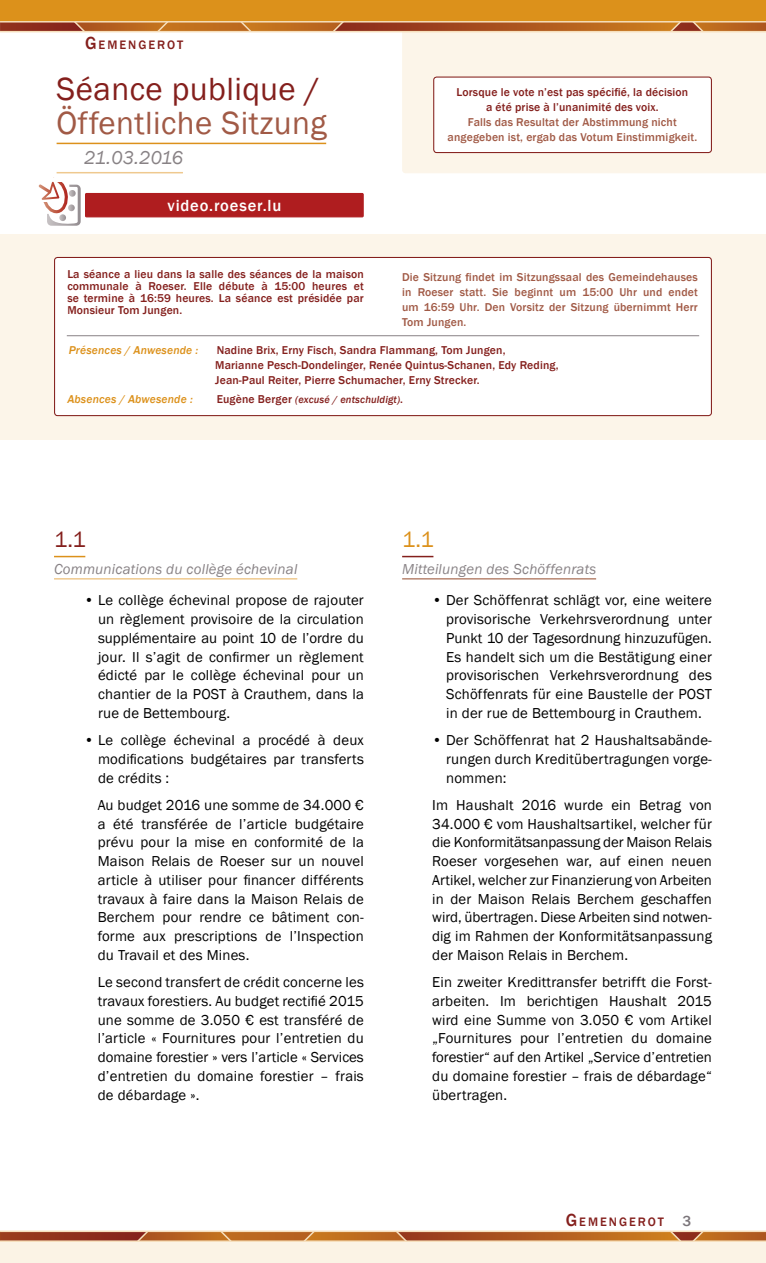
<style>
.page{position:relative;width:766px;height:1263px;background:#fff}
.page>*{position:absolute;margin:0;border:0;box-sizing:border-box;transform-origin:0 0}
.t1{font:33px "Franklin Gothic";letter-spacing:.015em;color:#a15a46}
.t2{font:33px "Franklin Gothic";letter-spacing:.015em;color:#841f1c}
.t3{font:22.5px "Franklin Gothic";color:#dc911b}
.t4{font:22.5px "Franklin Gothic";color:#841f1c}
.t5{font:italic 19.05px "Franklin Gothic";letter-spacing:-.02em;color:#888285}
.t6{font:500 16.5px "Franklin Gothic";letter-spacing:.05em;color:#fff}
.t7{font:14.85px/18.8px "Franklin Gothic";letter-spacing:.015em;color:#000;text-align:justify}
.t8{font:italic 14.85px "Franklin Gothic";letter-spacing:.015em;color:#888285}
.t9{font:500 12.6px "Franklin Gothic";letter-spacing:.155em;color:#841f1c}
.t10{font:500 11.7px/15px "Franklin Gothic";letter-spacing:.015em;color:#841f1c;text-align:center}
.t11{font:500 11.7px/15px "Franklin Gothic";letter-spacing:.015em;color:#a15a46;text-align:center}
.t12{font:italic 500 11.7px "Franklin Gothic";letter-spacing:.015em;color:#dc911b}
.t13{font:italic 500 10.5px "Franklin Gothic";letter-spacing:.015em;color:#841f1c}
.s1{font-size:18px}
.s2{font-style:normal;font-size:11.7px}
.s3{font-size:15px;color:#7b757a}
</style>
<div class="page">
<div style="left:402px;top:34px;width:363px;height:139px;background:#fcf5e9"></div>
<div style="left:433px;top:77px;width:278px;height:76px;background:#fff;border-radius:3px"></div>
<div style="left:433px;top:77px;width:278px;height:76px;border:1px solid #841f1c;border-radius:3px"></div>
<svg style="left:0;top:23px;width:196px;height:10px;background:#b26438"></svg>
<svg style="left:213px;top:23px;width:552px;height:11px;background:#c07a49"></svg>
<svg style="left:0;top:1232px;width:259px;height:8px;background:#a34b21"></svg>
<svg style="left:276px;top:1232px;width:489px;height:8px;background:#b56122"></svg>
<div style="left:0;top:0;width:765px;height:22px;background:#dc911b"></div>
<hr style="left:0;top:21px;width:765px;height:2px;background:#f6dfbc">
<hr style="left:0;top:31px;width:765px;height:1px;background:#f6dfbc">
<div style="left:0;top:1241px;width:765px;height:22px;background:#fbf3e5"></div>
<hr style="left:0;top:1230px;width:765px;height:2px;background:#f6dfbc">
<hr style="left:0;top:1240px;width:765px;height:2px;background:#f6dfbc">
<div style="left:85px;top:193px;width:278px;height:24px;background:#af1d1f"></div>
<div style="left:85px;top:193px;width:278px;height:24px;border:1px solid #af1d1f"></div>
<svg style="left:39px;top:181px;width:42px;height:45px"></svg>
<div style="left:0;top:235px;width:765px;height:205px;background:#fcf5e9"></div>
<div style="left:55px;top:257px;width:656px;height:159px;background:#fff;border-radius:3px"></div>
<div style="left:54px;top:257px;width:657px;height:159px;border:1px solid #841f1c;border-radius:3px"></div>
<hr style="left:402px;top:556px;width:31px;height:1px;background:#841f1c">
<hr style="left:402px;top:578px;width:194px;height:2px;background:#b88671">
<hr style="left:54px;top:556px;width:31px;height:1px;background:#dc911b">
<hr style="left:54px;top:578px;width:243px;height:2px;background:#efc98f">
<hr style="left:57px;top:143px;width:269px;height:1px;background:#dc911b">
<hr style="left:57px;top:172px;width:126px;height:1px;background:#efc98f">
<hr style="left:67px;top:335px;width:632px;height:1px;background:#888285">
<p class="t9" style="left:85px;top:37px;width:100px"><span class="s1">G</span>EMENGEROT</p>
<h1 class="t2" style="left:57px;top:68px;width:264px">Séance publique /</h1>
<h1 class="t1" style="left:57px;top:103px;width:271px">Öffentliche Sitzung</h1>
<p class="t5" style="left:84px;top:146px;width:101px">21.03.2016</p>
<p class="t6" style="left:167px;top:195px;width:115px">video.roeser.lu</p>
<p class="t10" style="left:456px;top:85px;width:233px">Lorsque le vote n’est pas spécifié, la décision a été prise à l’unanimité des voix.</p>
<p class="t11" style="left:447px;top:115px;width:251px">Falls das Resultat der Abstimmung nicht angegeben ist, ergab das Votum Einstimmigkeit.</p>
<p class="t10" style="left:67px;top:268px;width:298px;line-height:12px;text-align:justify">La séance a lieu dans la salle des séances de la maison communale à Roeser. Elle débute à 15:00 heures et se termine à 16:59 heures. La séance est présidée par Monsieur Tom Jungen.</p>
<p class="t11" style="left:402px;top:269px;width:297px;text-align:justify">Die Sitzung findet im Sitzungssaal des Gemeindehauses in Roeser statt. Sie beginnt um 15:00 Uhr und endet um 16:59 Uhr. Den Vorsitz der Sitzung übernimmt Herr Tom Jungen.</p>
<p class="t12" style="left:69px;top:343px;width:131px">Présences / Anwesende :</p>
<p class="t10" style="left:215px;top:343px;width:345px;text-align:left">Nadine Brix, Erny Fisch, Sandra Flammang, Tom Jungen,<br>Marianne Pesch-Dondelinger, Renée Quintus-Schanen, Edy Reding,<br>Jean-Paul Reiter, Pierre Schumacher, Erny Strecker.</p>
<p class="t12" style="left:67px;top:392px;width:127px">Absences / Abwesende :</p>
<p class="t13" style="left:217px;top:393px;width:188px"><span class="s2">Eugène Berger</span> (excusé / entschuldigt)<span class="s2">.</span></p>
<h2 class="t4" style="left:54px;top:526px;width:33px">1.1</h2>
<p class="t8" style="left:54px;top:559px;width:245px">Communications du collège échevinal</p>
<p class="t7" style="left:98px;top:591px;width:267px;text-indent:-14px">• Le collège échevinal propose de rajouter un règlement provisoire de la circulation supplémentaire au point 10 de l’ordre du jour. Il s’agit de confirmer un règlement édicté par le collège échevinal pour un chantier de la POST à Crauthem, dans la rue de Bettembourg.</p>
<p class="t7" style="left:98px;top:731px;width:267px;text-indent:-14px">• Le collège échevinal a procédé à deux modifications budgétaires par transferts de crédits :</p>
<p class="t7" style="left:98px;top:796px;width:267px">Au budget 2016 une somme de 34.000 € a été transférée de l’article budgétaire prévu pour la mise en conformité de la Maison Relais de Roeser sur un nouvel article à utiliser pour financer différents travaux à faire dans la Maison Relais de Berchem pour rendre ce bâtiment con&shy;forme aux prescriptions de l’Inspection du Travail et des Mines.</p>
<p class="t7" style="left:98px;top:973px;width:267px">Le second transfert de crédit concerne les travaux forestiers. Au budget rectifié 2015 une somme de 3.050 € est transféré de l’article « Fournitures pour l’entretien du domaine forestier » vers l’article « Services d’entretien du domaine forestier – frais de débardage ».</p>
<h2 class="t3" style="left:402px;top:526px;width:33px">1.1</h2>
<p class="t8" style="left:402px;top:559px;width:195px">Mitteilungen des Schöffenrats</p>
<p class="t7" style="left:446px;top:591px;width:267px;text-indent:-14px">• Der Schöffenrat schlägt vor, eine weitere provisorische Verkehrsverordnung unter Punkt 10 der Tagesordnung hinzuzufügen.<br>Es handelt sich um die Bestätigung einer provisorischen Verkehrsverordnung des Schöffenrats für eine Baustelle der POST in der rue de Bettembourg in Crauthem.</p>
<p class="t7" style="left:446px;top:731px;width:267px;text-indent:-14px">• Der Schöffenrat hat 2 Haushaltsabände&shy;rungen durch Kreditübertragungen vorge&shy;nommen:</p>
<p class="t7" style="left:432px;top:796px;width:281px">Im Haushalt 2016 wurde ein Betrag von 34.000 € vom Haushaltsartikel, welcher für die Konformitätsanpassung der Maison Relais Roeser vorgesehen war, auf einen neuen Artikel, welcher zur Finanzierung von Arbeiten in der Maison Relais Berchem geschaffen wird, übertragen. Diese Arbeiten sind notwen&shy;dig im Rahmen der Konformitätsanpassung der Maison Relais in Berchem.</p>
<p class="t7" style="left:432px;top:973px;width:281px">Ein zweiter Kredittransfer betrifft die Forst&shy;arbeiten. Im berichtigen Haushalt 2015 wird eine Summe von 3.050 € vom Artikel „Fournitures pour l’entretien du domaine forestier“ auf den Artikel „Service d’entretien du domaine forestier – frais de débardage“ übertragen.</p>
<p class="t9" style="left:565px;top:1214px;width:127px"><span class="s1">G</span>EMENGEROT <span class="s3">3</span></p>
</div>
